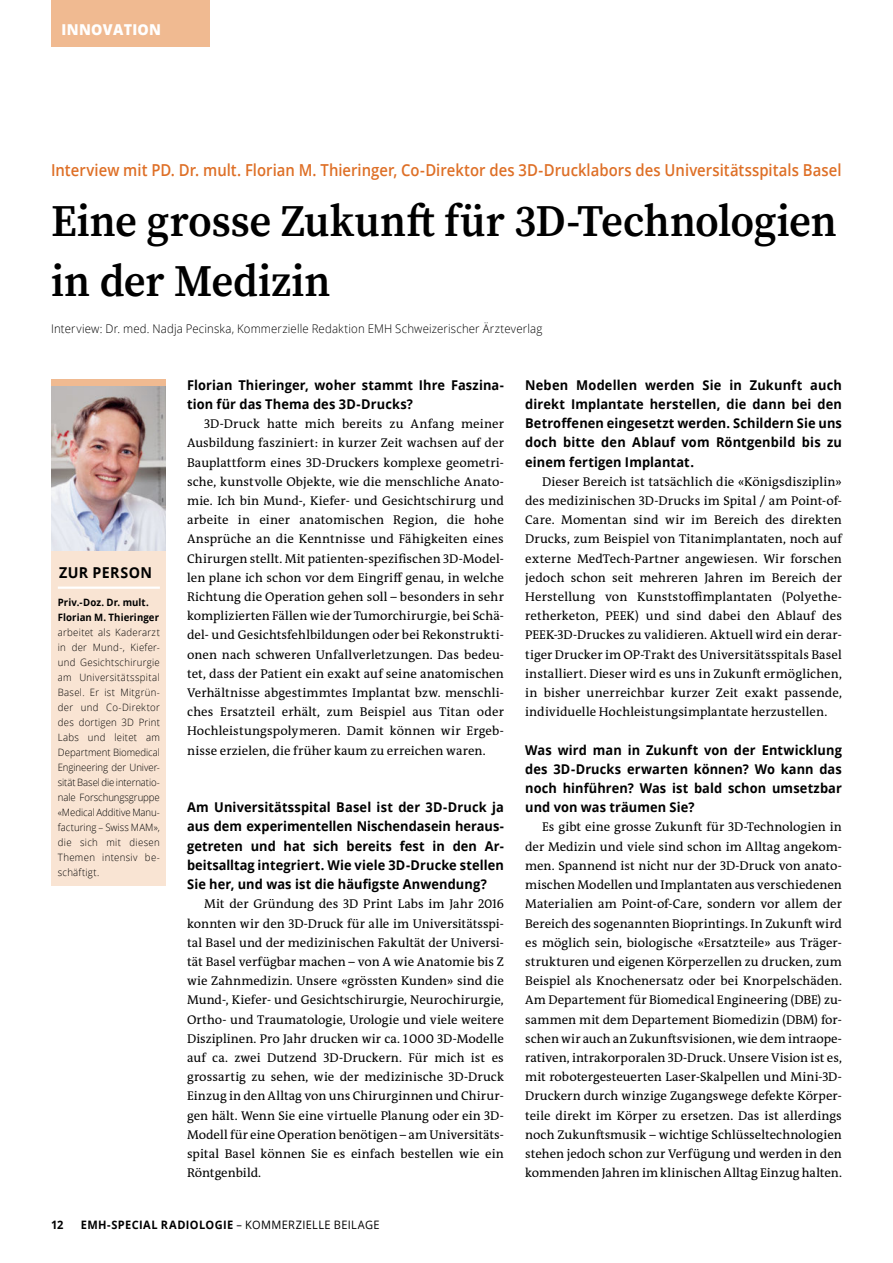
<style>
.page{position:relative;width:893px;height:1263px;background:#fff}
.page>*{position:absolute;margin:0;border:0;box-sizing:border-box;transform-origin:0 0}
.article-title{font:600 45px/60px "Source Serif Pro";letter-spacing:-.005em;color:#000;scale:.95 1}
.prehead{font:600 16.5px "Open Sans";letter-spacing:.005em;color:#de6f26;scale:.9 1}
.t1{font:800 15px "Open Sans";letter-spacing:.02em;color:#fff;scale:.95 1}
.boxed-title{font:700 15px "Open Sans";letter-spacing:.03em;color:#000;scale:.95 1}
.section-h2{font:700 13.5px/19.2px "Open Sans";letter-spacing:.01em;color:#000;text-align:justify;scale:.95 1}
.section-pn{font:12.75px/19.2px "The Antiqua B W5 Plain";letter-spacing:.005em;color:#000;text-align:justify}
.section-pl{font:300 12px "Open Sans";letter-spacing:.015em;color:#000;scale:.95 1}
.t2{font:700 11.7px "Open Sans";letter-spacing:.035em;color:#000;scale:.95 1}
.photo-caption-l{font:300 10.2px/15px "Open Sans";letter-spacing:.03em;color:#000;text-align:justify;scale:.95 1}
.photo-caption-l-2{font:700 10.2px/15px "Open Sans";letter-spacing:.01em;color:#000;scale:.95 1}
.s1{font-weight:400}
</style>
<div class="page">
<div style="left:51px;top:551px;width:115px;height:334px;background:#f9e4d3"></div>
<img style="left:51px;top:386px;width:115px;height:164px">
<hr style="left:58px;top:586px;width:102px;height:3px;background:#fff">
<div style="left:51px;top:380px;width:115px;height:6px;background:#f0ba91"></div>
<div style="left:51px;top:0;width:158px;height:47px;background:#f0ba91"></div>
<p class="t1" style="left:62px;top:18px;width:106px">INNOVATION</p>
<p class="prehead" style="left:51px;top:158px;width:880px">Interview mit PD. Dr. mult. Florian M. Thieringer, Co-Direktor des 3D-Drucklabors des Universitätsspitals Basel</p>
<p class="article-title" style="left:51px;top:190px;width:829px">Eine grosse Zukunft für 3D-Technologien in der Medizin</p>
<p class="section-pl" style="left:51px;top:320px;width:519px">Interview: Dr. med. Nadja Pecinska, Kommerzielle Redaktion EMH Schweizerischer Ärzteverlag</p>
<p class="boxed-title" style="left:59px;top:562px;width:99px">ZUR PERSON</p>
<p class="photo-caption-l-2" style="left:58px;top:594px;width:108px">Priv.-Doz. Dr. mult.<br>Florian M. Thieringer</p>
<p class="photo-caption-l" style="left:58px;top:624px;width:109px">arbeitet als Kaderarzt in der Mund-, Kiefer&shy;und Gesichtschirurgie am Universitätsspital Basel. Er ist Mitgrün&shy;der und Co-Direktor des dortigen 3D Print Labs und leitet am Department Biomedical Engineering der Univer&shy;sität Basel die internatio&shy;nale Forschungsgruppe «Medical Additive Manu&shy;facturing – Swiss MAM», die sich mit diesen Themen intensiv be&shy;schäftigt.</p>
<p class="section-h2" style="left:187px;top:375px;width:335px">Florian Thieringer, woher stammt Ihre Faszina&shy;tion für das Thema des 3D-Drucks?</p>
<p class="section-pn" style="left:187px;top:414px;width:318px;text-indent:17px">3D-Druck hatte mich bereits zu Anfang meiner Ausbildung fasziniert: in kurzer Zeit wachsen auf der Bauplattform eines 3D-Druckers komplexe geometri&shy;sche, kunstvolle Objekte, wie die menschliche Anato&shy;mie. Ich bin Mund-, Kiefer- und Gesichtschirurg und arbeite in einer anatomischen Region, die hohe Ansprüche an die Kenntnisse und Fähigkeiten eines Chirurgen stellt. Mit patienten-spezifischen 3D-Model&shy;len plane ich schon vor dem Eingriff genau, in welche Richtung die Operation gehen soll – besonders in sehr komplizierten Fällen wie der Tumorchirurgie, bei Schä&shy;del- und Gesichtsfehlbildungen oder bei Rekonstrukti&shy;onen nach schweren Unfallverletzungen. Das bedeu&shy;tet, dass der Patient ein exakt auf seine anatomischen Verhältnisse abgestimmtes Implantat bzw. menschli&shy;ches Ersatzteil erhält, zum Beispiel aus Titan oder Hochleistungspolymeren. Damit können wir Ergeb&shy;nisse erzielen, die früher kaum zu erreichen waren.</p>
<p class="section-h2" style="left:187px;top:797px;width:335px">Am Universitätsspital Basel ist der 3D-Druck ja aus dem experimentellen Nischendasein heraus&shy;getreten und hat sich bereits fest in den Ar&shy;beitsalltag integriert. Wie viele 3D-Drucke stellen Sie her, und was ist die häufigste Anwendung?</p>
<p class="section-pn" style="left:187px;top:894px;width:318px;text-indent:17px">Mit der Gründung des 3D Print Labs im Jahr 2016 konnten wir den 3D-Druck für alle im Universitätsspi&shy;tal Basel und der medizinischen Fakultät der Universi&shy;tät Basel verfügbar machen – von A wie Anatomie bis Z wie Zahnmedizin. Unsere «grössten Kunden» sind die Mund-, Kiefer- und Gesichtschirurgie, Neurochirurgie, Ortho- und Traumatologie, Urologie und viele weitere Disziplinen. Pro Jahr drucken wir ca. 1000 3D-Modelle auf ca. zwei Dutzend 3D-Druckern. Für mich ist es grossartig zu sehen, wie der medizinische 3D-Druck Einzug in den Alltag von uns Chirurginnen und Chirur&shy;gen hält. Wenn Sie eine virtuelle Planung oder ein 3D-Modell für eine Operation benötigen – am Universitäts&shy;spital Basel können Sie es einfach bestellen wie ein Röntgenbild.</p>
<p class="t2" style="left:51px;top:1216px;width:15px">12</p>
<p class="t2" style="left:81px;top:1216px;width:316px">EMH-SPECIAL RADIOLOGIE <span class="s1">– KOMMERZIELLE BEILAGE</span></p>
<p class="section-h2" style="left:525px;top:375px;width:335px">Neben Modellen werden Sie in Zukunft auch direkt Implantate herstellen, die dann bei den Betroffenen eingesetzt werden. Schildern Sie uns doch bitte den Ablauf vom Röntgenbild bis zu einem fertigen Implantat.</p>
<p class="section-pn" style="left:525px;top:472px;width:318px;text-indent:17px">Dieser Bereich ist tatsächlich die «Königsdisziplin» des medizinischen 3D-Drucks im Spital / am Point-of-Care. Momentan sind wir im Bereich des direkten Drucks, zum Beispiel von Titanimplantaten, noch auf externe MedTech-Partner angewiesen. Wir forschen jedoch schon seit mehreren Jahren im Bereich der Herstellung von Kunststoffimplantaten (Polyethe&shy;retherketon, PEEK) und sind dabei den Ablauf des PEEK-3D-Druckes zu validieren. Aktuell wird ein derar&shy;tiger Drucker im OP-Trakt des Universitätsspitals Basel installiert. Dieser wird es uns in Zukunft ermöglichen, in bisher unerreichbar kurzer Zeit exakt passende, individuelle Hochleistungsimplantate herzustellen.</p>
<p class="section-h2" style="left:525px;top:740px;width:335px">Was wird man in Zukunft von der Entwicklung des 3D-Drucks erwarten können? Wo kann das noch hinführen? Was ist bald schon umsetzbar und von was träumen Sie?</p>
<p class="section-pn" style="left:525px;top:818px;width:318px;text-indent:17px">Es gibt eine grosse Zukunft für 3D-Technologien in der Medizin und viele sind schon im Alltag angekom&shy;men. Spannend ist nicht nur der 3D-Druck von anato&shy;mischen Modellen und Implantaten aus verschiedenen Materialien am Point-of-Care, sondern vor allem der Bereich des sogenannten Bioprintings. In Zukunft wird es möglich sein, biologische «Ersatzteile» aus Träger&shy;strukturen und eigenen Körperzellen zu drucken, zum Beispiel als Knochenersatz oder bei Knorpelschäden.<br>Am Departement für Biomedical Engineering (DBE) zu&shy;sammen mit dem Departement Biomedizin (DBM) for&shy;schen wir auch an Zukunftsvisionen, wie dem intraope&shy;rativen, intrakorporalen 3D-Druck. Unsere Vision ist es, mit robotergesteuerten Laser-Skalpellen und Mini-3D-Druckern durch winzige Zugangswege defekte Körper&shy;teile direkt im Körper zu ersetzen. Das ist allerdings noch Zukunftsmusik – wichtige Schlüsseltechnologien stehen jedoch schon zur Verfügung und werden in den kommenden Jahren im klinischen Alltag Einzug halten.</p>
</div>
